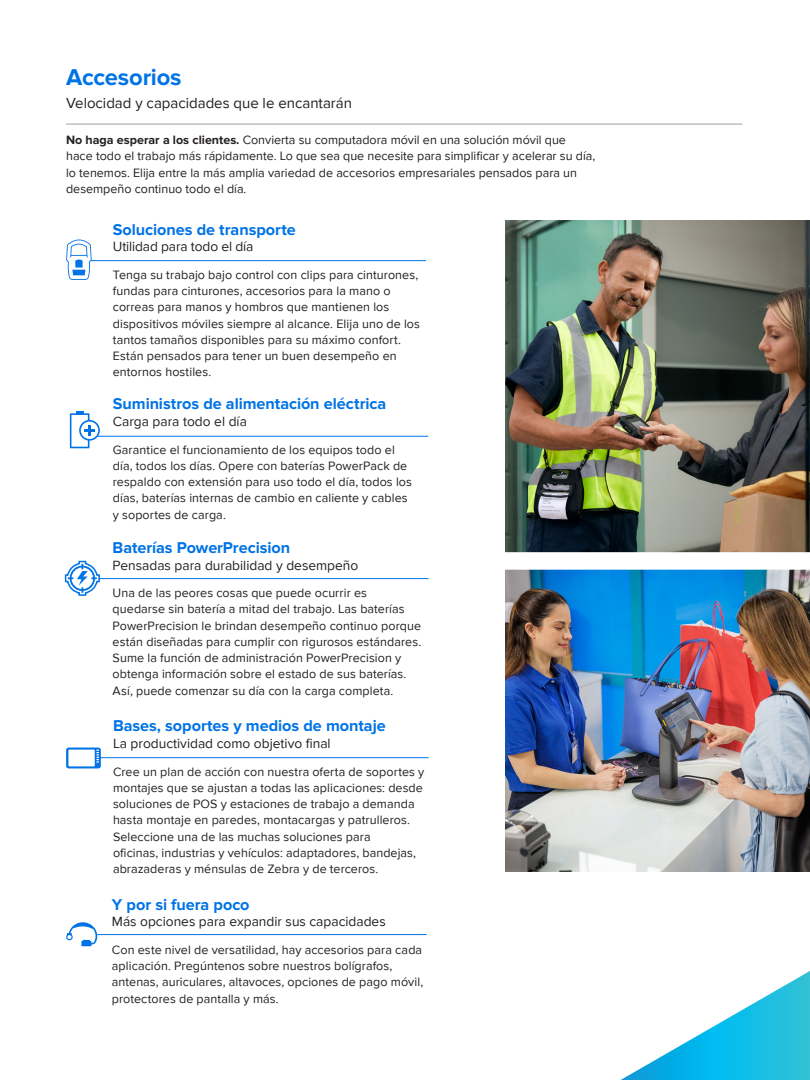
<style>
.page{position:relative;width:810px;height:1080px;background:#fff}
.page>*{position:absolute;margin:0;border:0;box-sizing:border-box;transform-origin:0 0}
.t1{font:700 23.75px "Proxima Nova";color:#0073e6}
.Product_Name{font:700 16.25px "Proxima Nova";letter-spacing:-.005em;color:#0073e6}
.Subhead{font:15px "Proxima Nova";color:#231f20}
.Product_Subhead{font:13.75px "Proxima Nova";color:#231f20}
.Product_Body{font:12.5px/16.2px "Proxima Nova";letter-spacing:.005em;color:#231f20}
.body_copy_black{font:12.5px/16.2px "Proxima Nova";color:#231f20}
.s1{font-weight:700}
</style>
<div class="page">
<svg style="left:621px;top:971px;width:189px;height:109px"></svg>
<img style="left:505px;top:221px;width:305px;height:331px">
<img style="left:505px;top:570px;width:305px;height:301px">
<hr style="left:66px;top:124px;width:676px;height:1px;background:#a09e9e">
<svg style="left:66px;top:922px;width:31px;height:24px"></svg>
<hr style="left:97px;top:934px;width:330px;height:1px;background:#0073e6">
<hr style="left:89px;top:578px;width:340px;height:1px;background:#0073e6">
<svg style="left:64px;top:560px;width:37px;height:36px"></svg>
<hr style="left:89px;top:757px;width:340px;height:1px;background:#0073e6">
<svg style="left:66px;top:748px;width:35px;height:20px"></svg>
<svg style="left:96px;top:750px;width:3px;height:13px"></svg>
<div style="left:68px;top:750px;width:27px;height:16px;background:#fff"></div>
<hr style="left:88px;top:436px;width:340px;height:1px;background:#0073e6">
<svg style="left:70px;top:412px;width:30px;height:36px"></svg>
<hr style="left:91px;top:260px;width:335px;height:1px;background:#0073e6">
<svg style="left:66px;top:240px;width:26px;height:40px"></svg>
<p class="t1" style="left:66px;top:63px;width:117px">Accesorios</p>
<p class="Subhead" style="left:66px;top:95px;width:287px">Velocidad y capacidades que le encantarán</p>
<p class="body_copy_black" style="left:66px;top:132px;width:531px"><span class="s1">No haga esperar a los clientes.</span> Convierta su computadora móvil en una solución móvil que hace todo el trabajo más rápidamente. Lo que sea que necesite para simplificar y acelerar su día, lo tenemos. Elija entre la más amplia variedad de accesorios empresariales pensados para un desempeño continuo todo el día.</p>
<p class="Product_Name" style="left:113px;top:220px;width:184px">Soluciones de transporte</p>
<p class="Product_Subhead" style="left:113px;top:239px;width:142px">Utilidad para todo el día</p>
<p class="Product_Body" style="left:113px;top:267px;width:309px">Tenga su trabajo bajo control con clips para cinturones, fundas para cinturones, accesorios para la mano o correas para manos y hombros que mantienen los dispositivos móviles siempre al alcance. Elija uno de los tantos tamaños disponibles para su máximo confort.<br>Están pensados para tener un buen desempeño en entornos hostiles.</p>
<p class="Product_Name" style="left:113px;top:394px;width:275px">Suministros de alimentación eléctrica</p>
<p class="Product_Subhead" style="left:113px;top:414px;width:136px">Carga para todo el día</p>
<p class="Product_Body" style="left:113px;top:441px;width:301px">Garantice el funcionamiento de los equipos todo el día, todos los días. Opere con baterías PowerPack de respaldo con extensión para uso todo el día, todos los días, baterías internas de cambio en caliente y cables y soportes de carga.</p>
<p class="Product_Name" style="left:113px;top:538px;width:179px">Baterías PowerPrecision</p>
<p class="Product_Subhead" style="left:113px;top:557px;width:247px">Pensadas para durabilidad y desempeño</p>
<p class="Product_Body" style="left:113px;top:585px;width:310px">Una de las peores cosas que puede ocurrir es quedarse sin batería a mitad del trabajo. Las baterías PowerPrecision le brindan desempeño continuo porque están diseñadas para cumplir con rigurosos estándares.<br>Sume la función de administración PowerPrecision y obtenga información sobre el estado de sus baterías.<br>Así, puede comenzar su día con la carga completa.</p>
<p class="Product_Name" style="left:113px;top:716px;width:274px">Bases, soportes y medios de montaje</p>
<p class="Product_Subhead" style="left:113px;top:736px;width:219px">La productividad como objetivo final</p>
<p class="Product_Body" style="left:113px;top:763px;width:313px">Cree un plan de acción con nuestra oferta de soportes y montajes que se ajustan a todas las aplicaciones: desde soluciones de POS y estaciones de trabajo a demanda hasta montaje en paredes, montacargas y patrulleros.<br>Seleccione una de las muchas soluciones para<br>oficinas, industrias y vehículos: adaptadores, bandejas, abrazaderas y ménsulas de Zebra y de terceros.</p>
<p class="Product_Name" style="left:112px;top:895px;width:139px">Y por si fuera poco</p>
<p class="Product_Subhead" style="left:112px;top:914px;width:275px">Más opciones para expandir sus capacidades</p>
<p class="Product_Body" style="left:112px;top:942px;width:313px">Con este nivel de versatilidad, hay accesorios para cada aplicación. Pregúntenos sobre nuestros bolígrafos, antenas, auriculares, altavoces, opciones de pago móvil, protectores de pantalla y más.</p>
</div>
